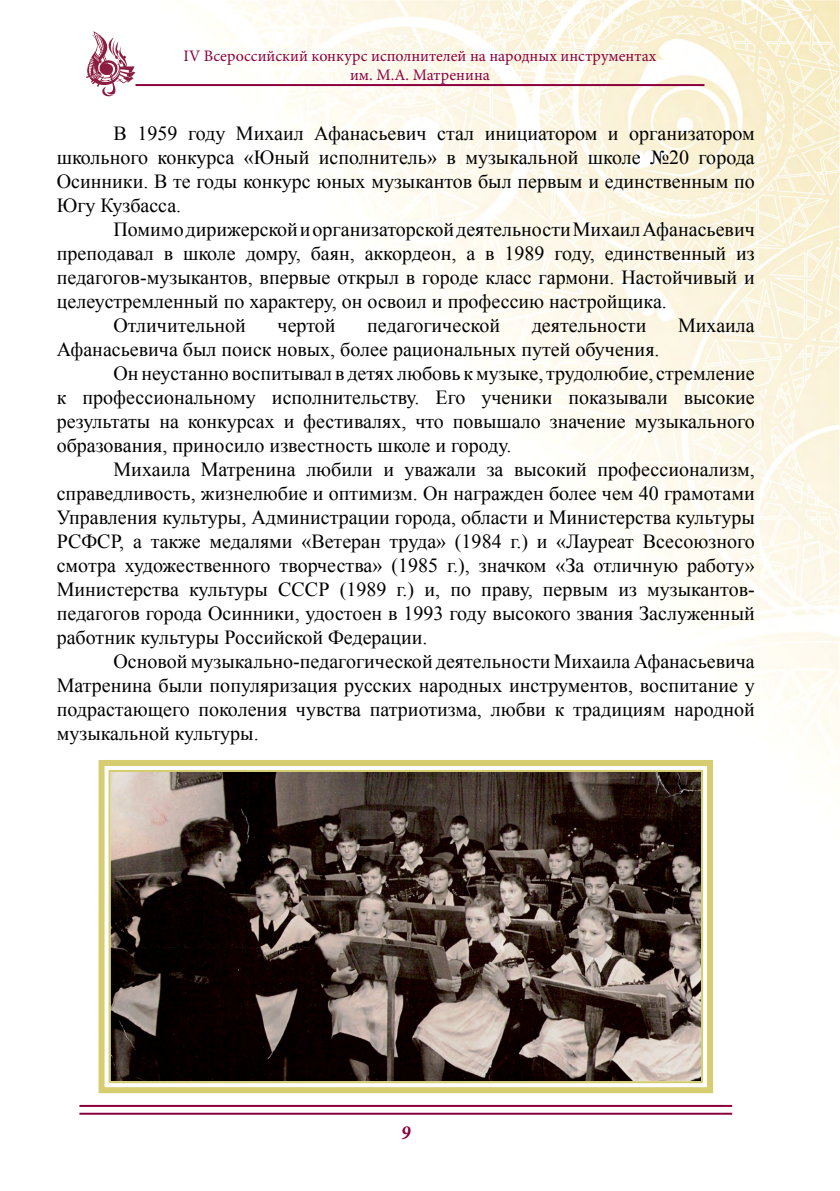
<style>
.page{position:relative;width:840px;height:1191px;background:#fff}
.page>*{position:absolute;margin:0;border:0;box-sizing:border-box;transform-origin:0 0}
.t1{font:20px/24px "Times New Roman";color:#000;text-align:justify}
.t2{font:italic 700 condensed 20px "Minion Pro";color:#8b003d}
.t3{font:16px/19.2px "Minion Pro";color:#8b003d;text-align:center}
</style>
<div class="page">
<img style="left:107px;top:0;width:732px;height:778px">
<hr style="left:79px;top:1105px;width:652px;height:2px;background:#8b003d">
<hr style="left:79px;top:1112px;width:652px;height:2px;background:#8b003d">
<svg style="left:86px;top:31px;width:49px;height:65px"></svg>
<hr style="left:135px;top:84px;width:569px;height:2px;background:#8b003d">
<svg style="left:98px;top:757px;width:617px;height:337px;background:#62564c"></svg>
<div style="left:108px;top:770px;width:594px;height:313px;border:2px solid #d6cc70"></div>
<p class="t3" style="left:183px;top:46px;width:474px">IV Всероссийский конкурс исполнителей на народных инструментах им. М.А. Матренина</p>
<p class="t1" style="left:57px;top:121px;width:699px;text-indent:57px">В 1959 году Михаил Афанасьевич стал инициатором и организатором школьного конкурса «Юный исполнитель» в музыкальной школе №20 города Осинники. В те годы конкурс юных музыкантов был первым и единственным по Югу Кузбасса.</p>
<p class="t1" style="left:113px;top:217px;width:642px">Помимо дирижерской и организаторской деятельности Михаил Афанасьевич</p>
<p class="t1" style="left:57px;top:241px;width:699px">преподавал в школе домру, баян, аккордеон, а в 1989 году, единственный из</p>
<p class="t1" style="left:57px;top:265px;width:699px">педагогов-музыкантов, впервые открыл в городе класс гармони. Настойчивый и</p>
<p class="t1" style="left:57px;top:289px;width:611px">целеустремленный по характеру, он освоил и профессию настройщика.</p>
<p class="t1" style="left:113px;top:313px;width:134px">Отличительной</p>
<p class="t1" style="left:277px;top:313px;width:59px">чертой</p>
<p class="t1" style="left:367px;top:313px;width:134px">педагогической</p>
<p class="t1" style="left:531px;top:313px;width:116px">деятельности</p>
<p class="t1" style="left:677px;top:313px;width:78px">Михаила</p>
<p class="t1" style="left:57px;top:337px;width:604px">Афанасьевича был поиск новых, более рациональных путей обучения.</p>
<p class="t1" style="left:113px;top:361px;width:642px">Он неустанно воспитывал в детях любовь к музыке, трудолюбие, стремление</p>
<p class="t1" style="left:57px;top:385px;width:699px">к профессиональному исполнительству. Его ученики показывали высокие</p>
<p class="t1" style="left:57px;top:409px;width:699px">результаты на конкурсах и фестивалях, что повышало значение музыкального</p>
<p class="t1" style="left:57px;top:433px;width:456px">образования, приносило известность школе и городу.</p>
<p class="t1" style="left:113px;top:457px;width:642px">Михаила Матренина любили и уважали за высокий профессионализм,</p>
<p class="t1" style="left:57px;top:481px;width:699px">справедливость, жизнелюбие и оптимизм. Он награжден более чем 40 грамотами</p>
<p class="t1" style="left:57px;top:505px;width:699px">Управления культуры, Администрации города, области и Министерства культуры</p>
<p class="t1" style="left:57px;top:529px;width:699px">РСФСР, а также медалями «Ветеран труда» (1984 г.) и «Лауреат Всесоюзного</p>
<p class="t1" style="left:57px;top:553px;width:699px">смотра художественного творчества» (1985 г.), значком «За отличную работу»</p>
<p class="t1" style="left:57px;top:577px;width:699px">Министерства культуры СССР (1989 г.) и, по праву, первым из музыкантов-</p>
<p class="t1" style="left:57px;top:601px;width:699px">педагогов города Осинники, удостоен в 1993 году высокого звания Заслуженный</p>
<p class="t1" style="left:57px;top:625px;width:372px">работник культуры Российской Федерации.</p>
<p class="t1" style="left:113px;top:649px;width:642px">Основой музыкально-педагогической деятельности Михаила Афанасьевича</p>
<p class="t1" style="left:57px;top:673px;width:699px">Матренина были популяризация русских народных инструментов, воспитание у</p>
<p class="t1" style="left:57px;top:697px;width:699px">подрастающего поколения чувства патриотизма, любви к традициям народной</p>
<p class="t1" style="left:57px;top:721px;width:203px">музыкальной культуры.</p>
<p class="t2" style="left:401px;top:1118px;width:11px">9</p>
</div>
